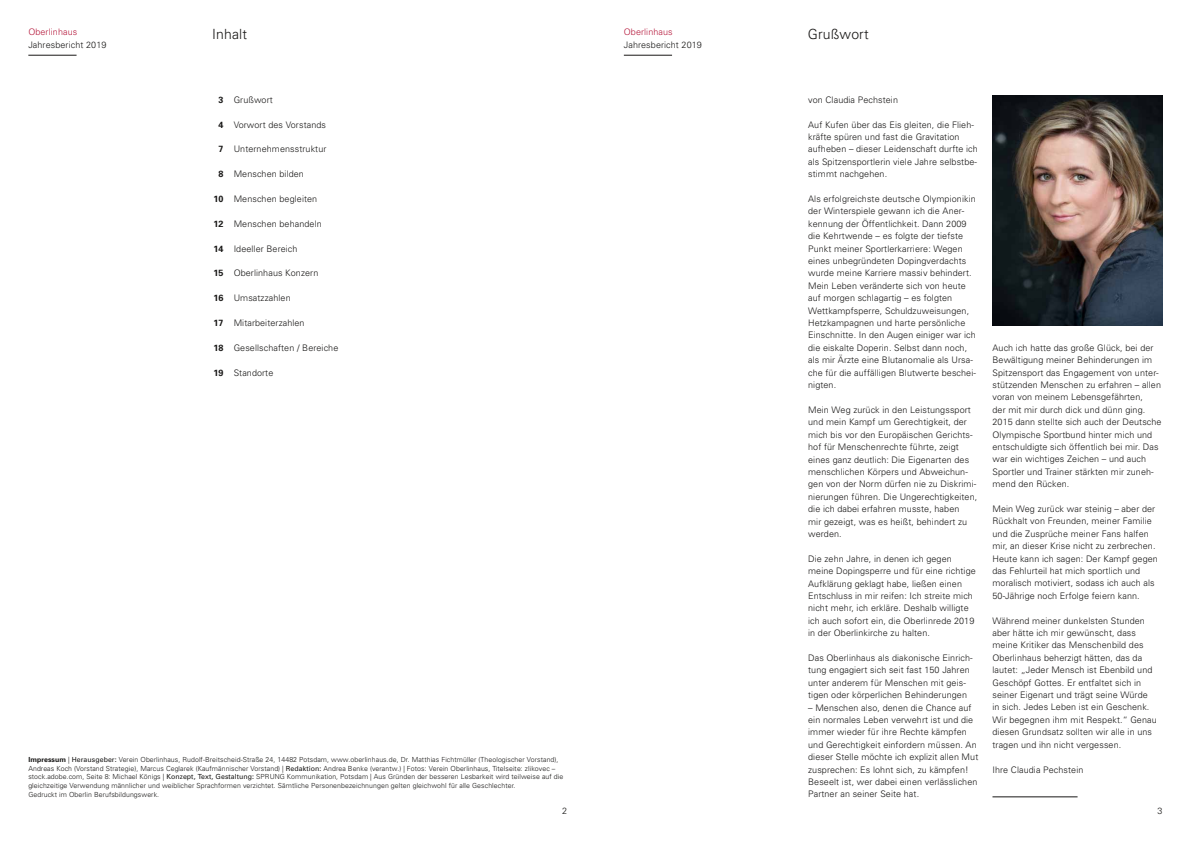
<style>
.page{position:relative;width:1191px;height:842px;background:#fff}
.page>*{position:absolute;margin:0;border:0;box-sizing:border-box;transform-origin:0 0}
.t1{font:300 14px "Univers";letter-spacing:.01em;color:#181716}
.t2{font:300 9px/12.4px "Univers";letter-spacing:.01em;color:#181716}
.t3{font:300 9px "Univers";letter-spacing:.01em;color:#b61a3d}
.t4{font:300 7px/8.8px "Univers";letter-spacing:.01em;color:#181716}
.s1{font-weight:700}
.s2{font-weight:400}
</style>
<div class="page">
<hr style="left:28px;top:55px;width:49px;height:1px;background:#181716">
<hr style="left:624px;top:55px;width:48px;height:1px;background:#181716">
<img style="left:992px;top:95px;width:170px;height:231px">
<hr style="left:992px;top:797px;width:85px;height:1px;background:#181716">
<p class="t3" style="left:28px;top:27px;width:50px">Oberlinhaus</p>
<p class="t2" style="left:28px;top:39px;width:80px">Jahresbericht 2019</p>
<p class="t3" style="left:624px;top:27px;width:50px">Oberlinhaus</p>
<p class="t2" style="left:624px;top:39px;width:80px">Jahresbericht 2019</p>
<h1 class="t1" style="left:212px;top:26px;width:36px">Inhalt</h1>
<h1 class="t1" style="left:808px;top:26px;width:62px">Grußwort</h1>
<p class="t2" style="left:219px;top:93px;width:56px"><span class="s1">3</span> Grußwort</p>
<p class="t2" style="left:219px;top:118px;width:109px"><span class="s1">4</span> Vorwort des Vorstands</p>
<p class="t2" style="left:219px;top:143px;width:109px"><span class="s1">7</span> Unternehmensstruktur</p>
<p class="t2" style="left:219px;top:168px;width:87px"><span class="s1">8</span> Menschen bilden</p>
<p class="t2" style="left:213px;top:193px;width:105px"><span class="s1">10</span> Menschen begleiten</p>
<p class="t2" style="left:213px;top:217px;width:110px"><span class="s1">12</span> Menschen behandeln</p>
<p class="t2" style="left:213px;top:242px;width:86px"><span class="s1">14</span> Ideeller Bereich</p>
<p class="t2" style="left:213px;top:267px;width:106px"><span class="s1">15</span> Oberlinhaus Konzern</p>
<p class="t2" style="left:213px;top:292px;width:79px"><span class="s1">16</span> Umsatzzahlen</p>
<p class="t2" style="left:213px;top:317px;width:93px"><span class="s1">17</span> Mitarbeiterzahlen</p>
<p class="t2" style="left:213px;top:341px;width:126px"><span class="s1">18</span> Gesellschaften / Bereiche</p>
<p class="t2" style="left:213px;top:366px;width:61px"><span class="s1">19</span> Standorte</p>
<p class="t4" style="left:28px;top:755px;width:536px"><span class="s1">Impressum</span> | <span class="s2">Herausgeber:</span> Verein Oberlinhaus, Rudolf-Breitscheid-Straße 24, 14482 Potsdam, www.oberlinhaus.de, Dr. Matthias Fichtmüller (Theologischer Vorstand), Andreas Koch (Vorstand Strategie), Marcus Ceglarek (Kaufmännischer Vorstand) | <span class="s2">Redaktion:</span> Andrea Benke (verantw.) | Fotos: Verein Oberlinhaus, Titelseite: zlikovec – stock.adobe.com, Seite 8: Michael Königs | <span class="s2">Konzept, Text, Gestaltung:</span> SPRUNG Kommunikation, Potsdam | Aus Gründen der besseren Lesbarkeit wird teilweise auf die gleichzeitige Verwendung männlicher und weiblicher Sprachformen verzichtet. Sämtliche Personenbezeichnungen gelten gleichwohl für alle Geschlechter.<br>Gedruckt im Oberlin Berufsbildungswerk.</p>
<p class="t2" style="left:808px;top:93px;width:91px">von Claudia Pechstein</p>
<p class="t2" style="left:808px;top:118px;width:171px">Auf Kufen über das Eis gleiten, die Flieh&shy;kräfte spüren und fast die Gravitation aufheben – dieser Leidenschaft durfte ich als Spitzensportlerin viele Jahre selbstbe&shy;stimmt nachgehen.</p>
<p class="t2" style="left:808px;top:193px;width:169px">Als erfolgreichste deutsche Olympionikin der Winterspiele gewann ich die Aner&shy;kennung der Öffentlichkeit. Dann 2009 die Kehrtwende – es folgte der tiefste Punkt meiner Sportlerkarriere: Wegen eines unbegründeten Dopingverdachts wurde meine Karriere massiv behindert.<br>Mein Leben veränderte sich von heute auf morgen schlagartig – es folgten Wettkampfsperre, Schuldzuweisungen, Hetzkampagnen und harte persönliche Einschnitte. In den Augen einiger war ich die eiskalte Doperin. Selbst dann noch, als mir Ärzte eine Blutanomalie als Ursa&shy;che für die auffälligen Blutwerte beschei&shy;nigten.</p>
<p class="t2" style="left:808px;top:403px;width:171px">Mein Weg zurück in den Leistungssport und mein Kampf um Gerechtigkeit, der mich bis vor den Europäischen Gerichts&shy;hof für Menschenrechte führte, zeigt eines ganz deutlich: Die Eigenarten des menschlichen Körpers und Abweichun&shy;gen von der Norm dürfen nie zu Diskrimi&shy;nierungen führen. Die Ungerechtigkeiten, die ich dabei erfahren musste, haben<br>mir gezeigt, was es heißt, behindert zu werden.</p>
<p class="t2" style="left:808px;top:552px;width:169px">Die zehn Jahre, in denen ich gegen meine Dopingsperre und für eine richtige Aufklärung geklagt habe, ließen einen Entschluss in mir reifen: Ich streite mich nicht mehr, ich erkläre. Deshalb willigte ich auch sofort ein, die Oberlinrede 2019 in der Oberlinkirche zu halten.</p>
<p class="t2" style="left:808px;top:652px;width:166px">Das Oberlinhaus als diakonische Einrich&shy;tung engagiert sich seit fast 150 Jahren unter anderem für Menschen mit geis&shy;tigen oder körperlichen Behinderungen</p>
<p class="t2" style="left:808px;top:701px;width:172px">– Menschen also, denen die Chance auf ein normales Leben verwehrt ist und die immer wieder für ihre Rechte kämpfen und Gerechtigkeit einfordern müssen. An dieser Stelle möchte ich explizit allen Mut zusprechen: Es lohnt sich, zu kämpfen!<br>Beseelt ist, wer dabei einen verlässlichen Partner an seiner Seite hat.</p>
<p class="t2" style="left:992px;top:341px;width:171px">Auch ich hatte das große Glück, bei der Bewältigung meiner Behinderungen im Spitzensport das Engagement von unter&shy;stützenden Menschen zu erfahren – allen voran von meinem Lebensgefährten,<br>der mit mir durch dick und dünn ging.<br>2015 dann stellte sich auch der Deutsche Olympische Sportbund hinter mich und entschuldigte sich öffentlich bei mir. Das war ein wichtiges Zeichen – und auch Sportler und Trainer stärkten mir zuneh&shy;mend den Rücken.</p>
<p class="t2" style="left:992px;top:503px;width:167px">Mein Weg zurück war steinig – aber der Rückhalt von Freunden, meiner Familie und die Zusprüche meiner Fans halfen mir, an dieser Krise nicht zu zerbrechen.<br>Heute kann ich sagen: Der Kampf gegen das Fehlurteil hat mich sportlich und moralisch motiviert, sodass ich auch als 50-Jährige noch Erfolge feiern kann.</p>
<p class="t2" style="left:992px;top:614px;width:166px">Während meiner dunkelsten Stunden aber hätte ich mir gewünscht, dass meine Kritiker das Menschenbild des Oberlinhaus beherzigt hätten, das da lautet: „Jeder Mensch ist Ebenbild und Geschöpf Gottes. Er entfaltet sich in seiner Eigenart und trägt seine Würde in sich. Jedes Leben ist ein Geschenk.<br>Wir begegnen ihm mit Respekt.“ Genau diesen Grundsatz sollten wir alle in uns tragen und ihn nicht vergessen.</p>
<p class="t2" style="left:992px;top:763px;width:92px">Ihre Claudia Pechstein</p>
<p class="t2" style="left:562px;top:804px;width:7px">2</p>
<p class="t2" style="left:1157px;top:804px;width:7px">3</p>
</div>
